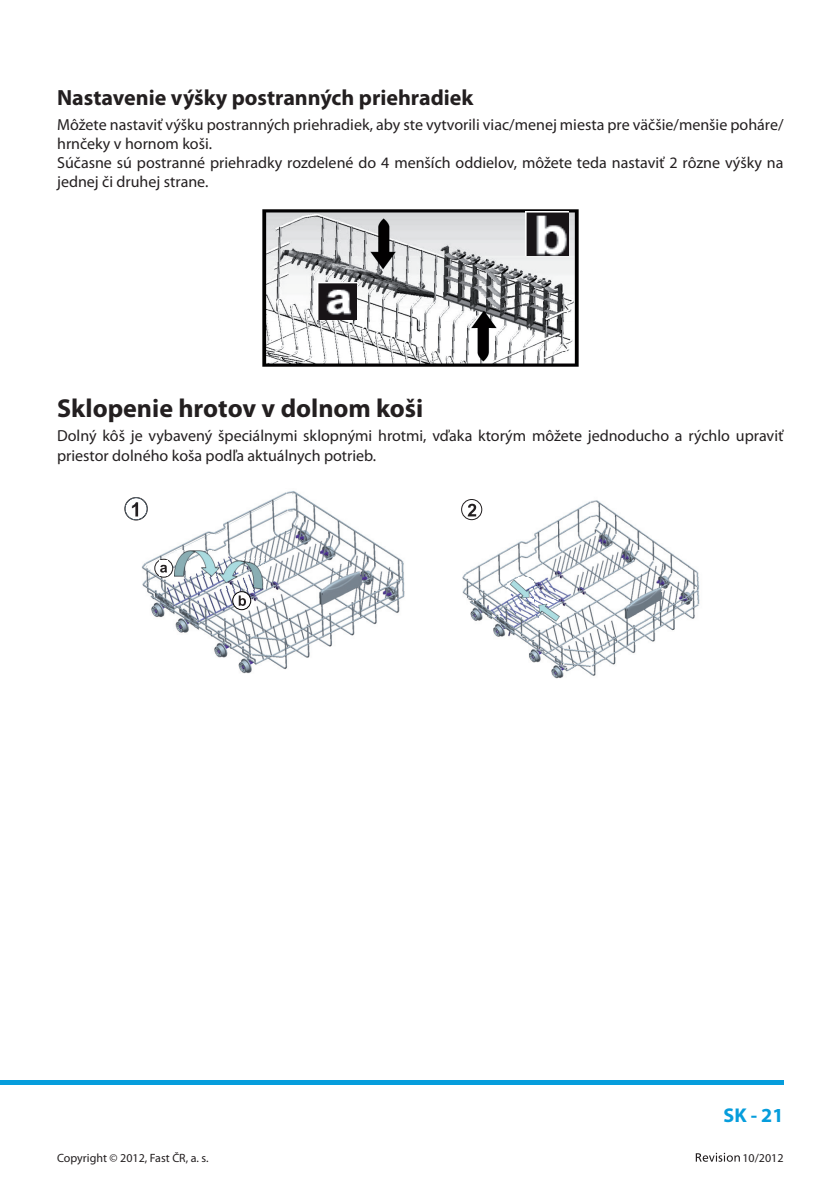
<style>
.page{position:relative;width:839px;height:1196px;background:#fff}
.page>*{position:absolute;margin:0;border:0;box-sizing:border-box;transform-origin:0 0}
.t1{font:700 26px "Myriad Pro";color:#231f20}
.t2{font:700 22px "Myriad Pro";color:#231f20}
.t3{font:700 20px "Myriad Pro";color:#069ddc}
.t4{font:16px/19.2px "Myriad Pro";color:#231f20}
.t5{font:12px "Myriad Pro";color:#231f20}
</style>
<div class="page">
<hr style="left:0;top:1080px;width:783px;height:4px;background:#069ddc">
<svg style="left:695px;top:1152px;width:44px;height:9px"></svg>
<img style="left:262px;top:209px;width:316px;height:157px">
<img style="left:317px;top:282px;width:39px;height:37px">
<img style="left:525px;top:212px;width:43px;height:43px">
<img style="left:142px;top:491px;width:263px;height:183px">
<div style="left:124px;top:497px;width:23px;height:23px;border:1px solid #231f20;border-radius:50%"></div>
<svg style="left:232px;top:591px;width:19px;height:18px"></svg>
<div style="left:232px;top:591px;width:19px;height:19px;border:1px solid #000;border-radius:50%"></div>
<svg style="left:238px;top:595px;width:8px;height:11px"></svg>
<svg style="left:153px;top:603px;width:10px;height:9px"></svg>
<svg style="left:178px;top:619px;width:9px;height:6px"></svg>
<svg style="left:215px;top:643px;width:10px;height:8px"></svg>
<img style="left:217px;top:585px;width:48px;height:5px">
<svg style="left:125px;top:493px;width:279px;height:92px"></svg>
<img style="left:461px;top:499px;width:239px;height:180px">
<div style="left:461px;top:499px;width:21px;height:21px;border:1px solid #231f20;border-radius:50%"></div>
<svg style="left:467px;top:503px;width:9px;height:13px"></svg>
<img style="left:507px;top:578px;width:26px;height:25px">
<img style="left:534px;top:599px;width:27px;height:24px">
<h2 class="t2" style="left:57px;top:89px;width:417px">Nastavenie výšky postranných priehradiek</h2>
<p class="t4" style="left:57px;top:116px;width:727px">Môžete nastaviť výšku postranných priehradiek, aby ste vytvorili viac/menej miesta pre väčšie/menšie poháre/ hrnčeky v hornom koši.<br>Súčasne sú postranné priehradky rozdelené do 4 menších oddielov, môžete teda nastaviť 2 rôzne výšky na jednej či druhej strane.</p>
<h1 class="t1" style="left:57px;top:398px;width:367px">Sklopenie hrotov v dolnom koši</h1>
<p class="t4" style="left:57px;top:428px;width:727px">Dolný kôš je vybavený špeciálnymi sklopnými hrotmi, vďaka ktorým môžete jednoducho a rýchlo upraviť priestor dolného koša podľa aktuálnych potrieb.</p>
<p class="t3" style="left:723px;top:1107px;width:61px">SK - 21</p>
<p class="t5" style="left:57px;top:1152px;width:153px">Copyright © 2012, Fast ČR, a. s.</p>
<p class="t5" style="left:742px;top:1152px;width:43px">10/2012</p>
</div>
